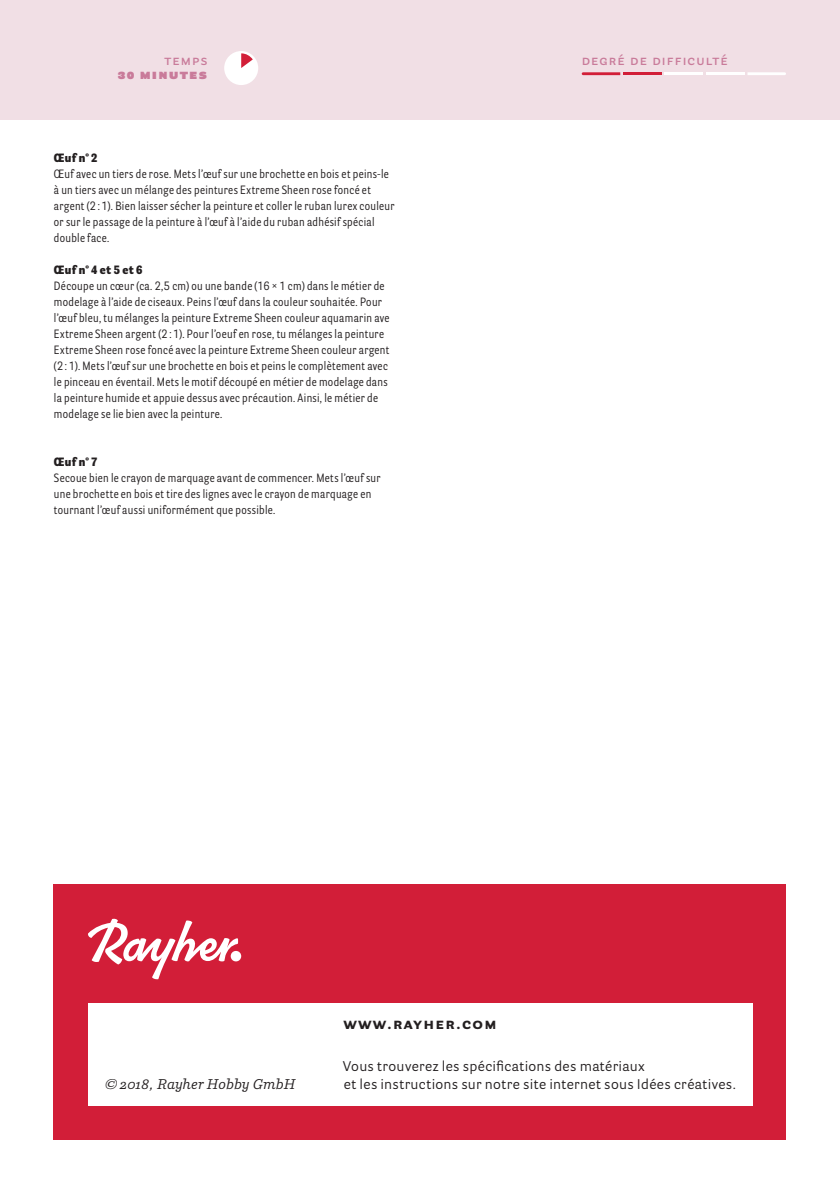
<style>
.page{position:relative;width:840px;height:1191px;background:#fff}
.page>*{position:absolute;margin:0;border:0;box-sizing:border-box;transform-origin:0 0}
.t1{font:700 16px "Parry Grotesque Pro";letter-spacing:.08em;color:#231f20}
.t2{font:14px/18px "Parry Grotesque Pro";letter-spacing:.02em;color:#231f20}
.t3{font:600 14px "Parry Grotesque Pro";letter-spacing:.08em;color:#c97b9a}
.t4{font:italic 14px "Parry Pro";letter-spacing:.01em;color:#231f20}
.t5{font:900 14px "Parry Grotesque Pro";letter-spacing:.08em;color:#c97b9a}
.t6{font:12px/16px "Parry Grot Con Pro";letter-spacing:.03em;color:#231f20}
.t7{font:900 12px "Parry Grot Con Pro";letter-spacing:.025em;color:#231f20}
</style>
<div class="page">
<div style="left:54px;top:884px;width:731px;height:256px;background:#d21e38"></div>
<div style="left:88px;top:1003px;width:663px;height:103px;background:#fff"></div>
<div style="left:0;top:0;width:839px;height:119px;background:#f1dfe5"></div>
<svg style="left:88px;top:918px;width:150px;height:61px"></svg>
<div style="left:230px;top:951px;width:11px;height:10px;background:#fff;border-radius:50%"></div>
<div style="left:224px;top:51px;width:34px;height:34px;background:#fff;border-radius:50%"></div>
<svg style="left:241px;top:53px;width:12px;height:15px"></svg>
<svg style="left:581px;top:72px;width:39px;height:3px"></svg>
<hr style="left:622px;top:72px;width:39px;height:3px;background:#d21e38">
<hr style="left:664px;top:72px;width:38px;height:3px;background:#fff">
<hr style="left:705px;top:72px;width:39px;height:3px;background:#fff">
<svg style="left:747px;top:72px;width:38px;height:3px"></svg>
<p class="t3" style="left:164px;top:50px;width:44px">temps</p>
<p class="t3" style="left:581px;top:50px;width:148px">degré de difficulté</p>
<p class="t5" style="left:118px;top:63px;width:91px">30 minutes</p>
<p class="t7" style="left:54px;top:149px;width:45px">Œuf n° 2</p>
<p class="t6" style="left:54px;top:166px;width:342px">Œuf avec un tiers de rose. Mets l’œuf sur une brochette en bois et peins-le à un tiers avec un mélange des peintures Extreme Sheen rose foncé et argent (2 : 1). Bien laisser sécher la peinture et coller le ruban lurex couleur or sur le passage de la peinture à l’œuf à l’aide du ruban adhésif spécial double face.</p>
<p class="t7" style="left:54px;top:261px;width:90px">Œuf n° 4 et 5 et 6</p>
<p class="t6" style="left:54px;top:278px;width:337px">Découpe un cœur (ca. 2,5 cm) ou une bande (16 × 1 cm) dans le métier de modelage à l’aide de ciseaux. Peins l’œuf dans la couleur souhaitée. Pour l’œuf bleu, tu mélanges la peinture Extreme Sheen couleur aquamarin ave Extreme Sheen argent (2 : 1). Pour l’oeuf en rose, tu mélanges la peinture Extreme Sheen rose foncé avec la peinture Extreme Sheen couleur argent (2 : 1). Mets l’œuf sur une brochette en bois et peins le complètement avec le pinceau en éventail. Mets le motif découpé en métier de modelage dans la peinture humide et appuie dessus avec précaution. Ainsi, le métier de modelage se lie bien avec la peinture.</p>
<p class="t7" style="left:54px;top:453px;width:45px">Œuf n° 7</p>
<p class="t6" style="left:54px;top:470px;width:328px">Secoue bien le crayon de marquage avant de commencer. Mets l’œuf sur une brochette en bois et tire des lignes avec le crayon de marquage en tournant l’œuf aussi uniformément que possible.</p>
<p class="t4" style="left:105px;top:1074px;width:192px">© 2018, Rayher Hobby GmbH</p>
<h1 class="t1" style="left:343px;top:1012px;width:155px">www.rayher.com</h1>
<p class="t2" style="left:343px;top:1056px;width:394px">Vous trouverez les spécifications des matériaux<br>et les instructions sur notre site internet sous Idées créatives.</p>
</div>
